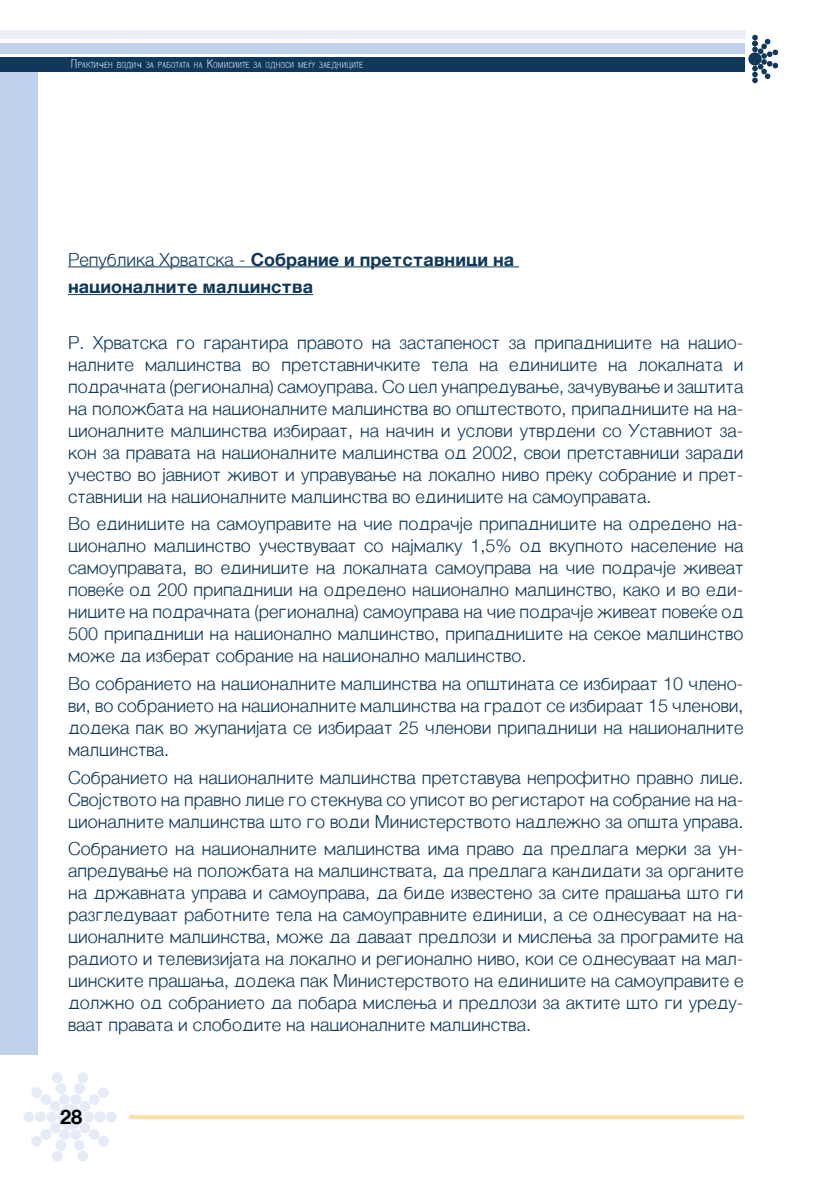
<style>
.page{position:relative;width:840px;height:1191px;background:#fff}
.page>*{position:absolute;margin:0;border:0;box-sizing:border-box;transform-origin:0 0}
.t1{font:20px "B Helvetica Neue 55";color:#000}
.t2{font:18px/22px "B Helvetica Neue 45";color:#0f385a;text-align:justify}
.t3{font:18px/27.6px "B Helvetica Neue 55";color:#0f385a}
.t4{font:11.2px "B Draft Plate";color:#c0d1ec}
.s1{font-size:16px}
.s2{font-family:"B Helvetica Neue 45"}
</style>
<div class="page">
<div style="left:0;top:58px;width:37px;height:996px;background:#c0d1ec"></div>
<div style="left:57px;top:1104px;width:26px;height:25px;background:#e5ebf7;border-radius:50%"></div>
<div style="left:83px;top:1111px;width:11px;height:11px;background:#e5ebf7;border-radius:50%"></div>
<div style="left:46px;top:1111px;width:11px;height:11px;background:#e5ebf7;border-radius:50%"></div>
<div style="left:94px;top:1111px;width:11px;height:11px;background:#e5ebf7;border-radius:50%"></div>
<div style="left:35px;top:1111px;width:11px;height:11px;background:#e5ebf7;border-radius:50%"></div>
<div style="left:106px;top:1111px;width:11px;height:11px;background:#e5ebf7;border-radius:50%"></div>
<svg style="left:31px;top:1121px;width:78px;height:41px"></svg>
<div style="left:23px;top:1111px;width:11px;height:11px;background:#e5ebf7;border-radius:50%"></div>
<svg style="left:30px;top:1072px;width:80px;height:40px"></svg>
<svg style="left:748px;top:52px;width:13px;height:14px"></svg>
<svg style="left:771px;top:49px;width:7px;height:7px"></svg>
<svg style="left:771px;top:62px;width:7px;height:7px"></svg>
<svg style="left:751px;top:35px;width:21px;height:48px"></svg>
<div style="left:0;top:57px;width:744px;height:15px;background:#0f385a"></div>
<div style="left:0;top:43px;width:744px;height:10px;background:#c0d1ec"></div>
<div style="left:0;top:31px;width:744px;height:8px;background:#eaeff8"></div>
<svg style="left:129px;top:1115px;width:614px;height:4px;background:#ffdfa6"></svg>
<hr style="left:68px;top:266px;width:451px;height:1px;background:#0f385a">
<hr style="left:68px;top:294px;width:245px;height:1px;background:#0f385a">
<p class="t4" style="left:71px;top:59px;width:294px"><span class="s1">P</span>rakti<span class="s1">~</span>en vodi<span class="s1">~</span> za rabotata na <span class="s1">K</span>omisiite za odnosi me<span class="s1">|</span>u zaednicite</p>
<p class="t3" style="left:68px;top:245px;width:447px"><span class="s2">Republika Hrvatska -</span> Sobranie i pretstavnici na nacionalnite malcinstva</p>
<p class="t2" style="left:68px;top:331px;width:676px">R. Hrvatska go garantira pravoto na zastapenost za pripadnicite na nacio&shy;nalnite malcinstva vo pretstavni~kite tela na edinicite na lokalnata i podra~nata (regionalna) samouprava. So cel unapreduvawe, za~uvuvawe i za{tita na polo`bata na nacionalnite malcinstva vo op{testvoto, pripadnicite na na&shy;cionalnite malcinstva izbiraat, na na~in i uslovi utvrdeni so Ustavniot za&shy;kon za pravata na nacionalnite malcinstva od 2002, svoi pretstavnici zaradi u~estvo vo javniot `ivot i upravuvawe na lokalno nivo preku sobranie i pret&shy;stavnici na nacionalnite malcinstva vo edinicite na samoupravata.</p>
<p class="t2" style="left:68px;top:512px;width:676px">Vo edinicite na samoupravite na ~ie podra~je pripadnicite na odredeno na&shy;cionalno malcinstvo u~estvuvaat so najmalku 1,5% od vkupnoto naselenie na samoupravata, vo edinicite na lokalnata samouprava na ~ie podra~je `iveat pove}e od 200 pripadnici na odredeno nacionalno malcinstvo, kako i vo edi&shy;nicite na podra~nata (regionalna) samouprava na ~ie podra~je `iveat pove}e od 500 pripadnici na nacionalno malcinstvo, pripadnicite na sekoe malcinstvo mo`e da izberat sobranie na nacionalno malcinstvo.</p>
<p class="t2" style="left:68px;top:672px;width:676px">Vo sobranieto na nacionalnite malcinstva na op{tinata se izbiraat 10 ~leno&shy;vi, vo sobranieto na nacionalnite malcinstva na gradot se izbiraat 15 ~lenovi, dodeka pak vo `upanijata se izbiraat 25 ~lenovi pripadnici na nacionalnite malcinstva.</p>
<p class="t2" style="left:68px;top:766px;width:676px">Sobranieto na nacionalnite malcinstva pretstavuva neprofitno pravno lice.<br>Svojstvoto na pravno lice go steknuva so upisot vo registarot na sobranie na na&shy;cionalnite malcinstva {to go vodi Ministerstvoto nadle`no za op{ta uprava.</p>
<p class="t2" style="left:68px;top:837px;width:676px">Sobranieto na nacionalnite malcinstva ima pravo da predlaga merki za un&shy;apreduvawe na polo`bata na malcinstvata, da predlaga kandidati za organite na dr`avnata uprava i samouprava, da bide izvesteno za site pra{awa {to gi razgleduvaat rabotnite tela na samoupravnite edinici, a se odnesuvaat na na&shy;cionalnite malcinstva, mo`e da davaat predlozi i mislewa za programite na radioto i televizijata na lokalno i regionalno nivo, koi se odnesuvaat na mal&shy;cinskite pra{awa, dodeka pak Ministerstvoto na edinicite na samoupravite e dol`no od sobranieto da pobara mislewa i predlozi za aktite {to gi uredu&shy;vaat pravata i slobodite na nacionalnite malcinstva.</p>
<p class="t1" style="left:60px;top:1104px;width:24px">28</p>
</div>
